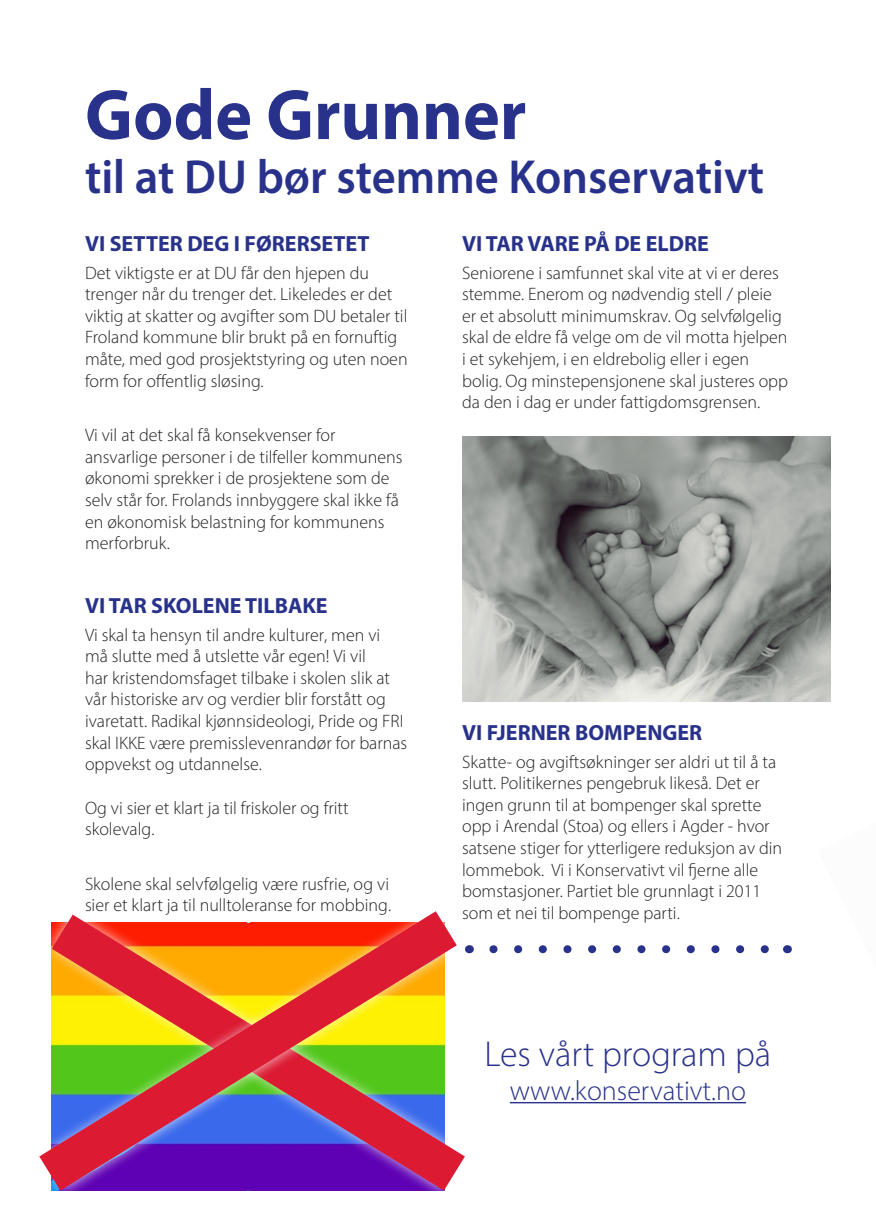
<style>
.page{position:relative;width:876px;height:1225px;background:#fff}
.page>*{position:absolute;margin:0;border:0;box-sizing:border-box;transform-origin:0 0}
.t1{font:700 72px "Myriad Pro";color:#29328b}
.t2{font:600 48px "Myriad Pro";color:#29328b}
.t3{font:300 36px "Myriad Pro";color:#29328b}
.t4{font:300 28px "Myriad Pro";color:#29328b}
.t5{font:700 22px "Myriad Pro";color:#29328b}
.t6{font:300 18px/21.6px "Myriad Pro";color:#231f20}
</style>
<div class="page">
<svg style="left:514px;top:945px;width:255px;height:8px"></svg>
<img style="left:462px;top:437px;width:369px;height:264px">
<hr style="left:510px;top:1102px;width:236px;height:1px;background:#29328b">
<svg style="left:39px;top:911px;width:459px;height:280px"></svg>
<p class="t1" style="left:85px;top:68px;width:443px">Gode Grunner</p>
<p class="t2" style="left:85px;top:146px;width:681px">til at DU bør stemme Konservativt</p>
<p class="t5" style="left:85px;top:229px;width:286px">VI SETTER DEG I FØRERSETET</p>
<p class="t6" style="left:85px;top:262px;width:324px">Det viktigste er at DU får den hjepen du trenger når du trenger det. Likeledes er det viktig at skatter og avgifter som DU betaler til Froland kommune blir brukt på en fornuftig måte, med god prosjektstyring og uten noen form for offentlig sløsing.</p>
<p class="t6" style="left:85px;top:424px;width:319px">Vi vil at det skal få konsekvenser for ansvarlige personer i de tilfeller kommunens økonomi sprekker i de prosjektene som de selv står for. Frolands innbyggere skal ikke få en økonomisk belastning for kommunens merforbruk.</p>
<p class="t5" style="left:462px;top:229px;width:248px">VI TAR VARE PÅ DE ELDRE</p>
<p class="t6" style="left:462px;top:262px;width:327px">Seniorene i samfunnet skal vite at vi er deres stemme. Enerom og nødvendig stell / pleie er et absolutt minimumskrav. Og selvfølgelig skal de eldre få velge om de vil motta hjelpen i et sykehjem, i en eldrebolig eller i egen bolig. Og minstepensjonene skal justeres opp da den i dag er under fattigdomsgrensen.</p>
<p class="t5" style="left:85px;top:591px;width:244px">VI TAR SKOLENE TILBAKE</p>
<p class="t6" style="left:85px;top:623px;width:324px">Vi skal ta hensyn til andre kulturer, men vi må slutte med å utslette vår egen! Vi vil<br>har kristendomsfaget tilbake i skolen slik at vår historiske arv og verdier blir forstått og ivaretatt. Radikal kjønnsideologi, Pride og FRI skal IKKE være premisslevenrandør for barnas oppvekst og utdannelse.</p>
<p class="t6" style="left:85px;top:796px;width:265px">Og vi sier et klart ja til friskoler og fritt skolevalg.</p>
<p class="t6" style="left:85px;top:872px;width:308px">Skolene skal selvfølgelig være rusfrie, og vi sier et klart ja til nulltoleranse for mobbing.</p>
<p class="t5" style="left:462px;top:718px;width:242px">VI FJERNER BOMPENGER</p>
<p class="t6" style="left:462px;top:750px;width:322px">Skatte- og avgiftsøkninger ser aldri ut til å ta slutt. Politikernes pengebruk likeså. Det er ingen grunn til at bompenger skal sprette opp i Arendal (Stoa) og ellers i Agder - hvor satsene stiger for ytterligere reduksjon av din lommebok. Vi i Konservativt vil fjerne alle bomstasjoner. Partiet ble grunnlagt i 2011 som et nei til bompenge parti.</p>
<p class="t3" style="left:485px;top:1032px;width:288px">Les vårt program på</p>
<p class="t4" style="left:510px;top:1073px;width:238px">www.konservativt.no</p>
</div>
